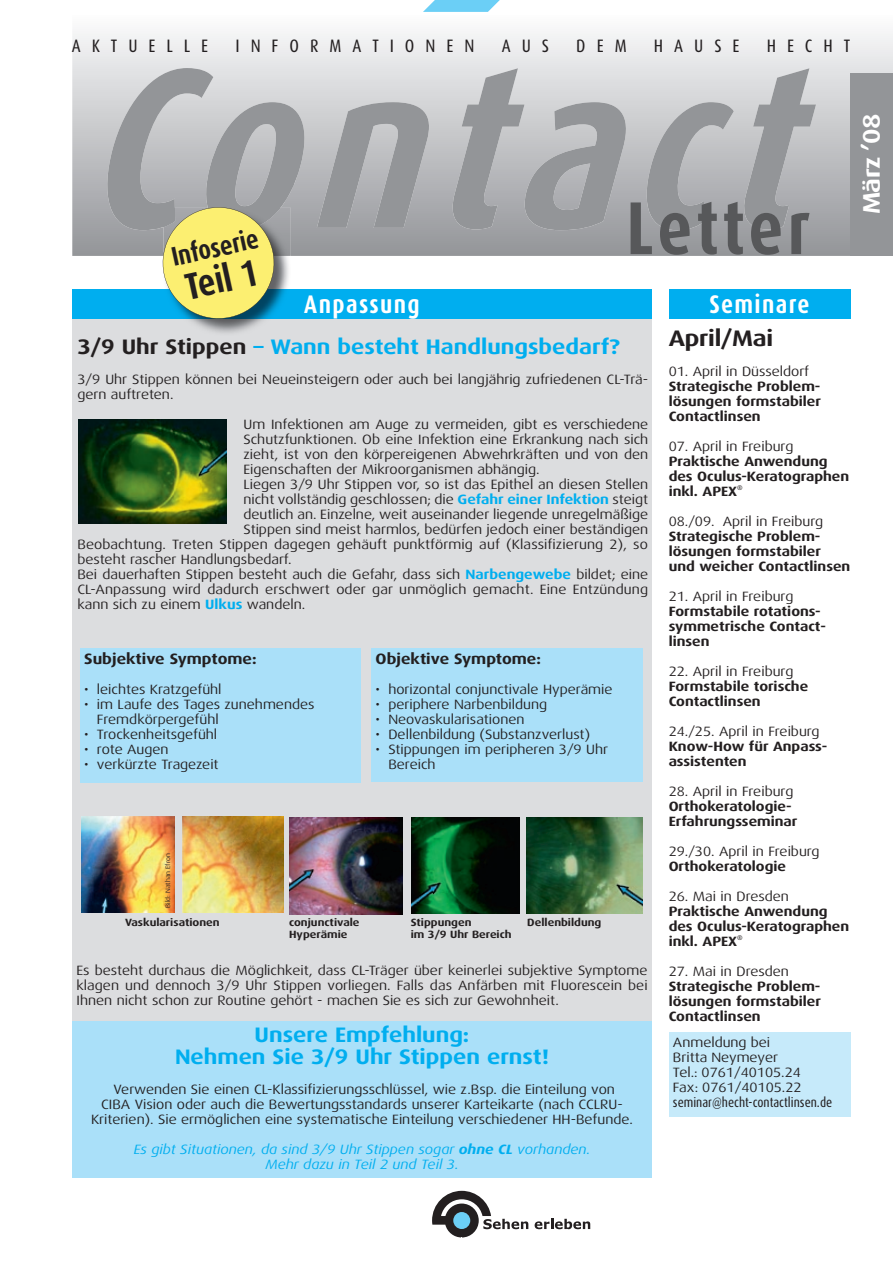
<style>
.page{position:relative;width:893px;height:1263px;background:#fff}
.page>*{position:absolute;margin:0;border:0;box-sizing:border-box;transform-origin:0 0}
.t1{font:700 75px "Dax Condensed";letter-spacing:.04em;color:#57585a}
.t2{font:700 37.5px "Dax Condensed";color:#231f20}
.t3{font:700 27px "Dax Condensed";color:#231f20}
.t4{font:700 25.5px "Dax Condensed";letter-spacing:.05em;color:#fff}
.t5{font:700 24px "Dax Wide";letter-spacing:-.03em;color:#fff}
.t6{font:700 22.5px "Dax Wide";letter-spacing:-.01em;color:#231f20}
.t7{font:700 21px/22.5px "Dax Wide";color:#00aeef;text-align:center}
.t8{font:18px "Dax Condensed";letter-spacing:.61em;color:#231f20}
.t9{font:700 15px "Dax Wide";color:#231f20}
.t10{font:13.5px/15px "Dax Wide";color:#231f20}
.t11{font:700 13.5px/15px "Dax Wide";color:#231f20}
.t12{font:italic 13.5px/15px "Dax Wide";color:#00aeef;text-align:center}
.t13{font:13.5px "Dax Condensed";color:#231f20}
.t14{font:700 10.5px/12px "Dax Wide";color:#231f20}
.t15{font:6.45px "Dax Wide";color:#231f20}
.s1{color:#231f20}
.s2{font-weight:700;color:#00aeef}
.s3{font-weight:700}
</style>
<div class="page">
<svg style="left:72px;top:33px;width:821px;height:223px"></svg>
<svg style="left:423px;top:0;width:77px;height:12px"></svg>
<svg style="left:432px;top:1191px;width:96px;height:47px"></svg>
<svg style="left:535px;top:1219px;width:55px;height:10px"></svg>
<svg style="left:101px;top:68px;width:715px;height:162px;background:#b1b3b6"></svg>
<div style="left:850px;top:73px;width:43px;height:183px;background:#939598"></div>
<div style="left:72px;top:289px;width:580px;height:30px;background:#00aeef"></div>
<div style="left:669px;top:290px;width:181px;height:29px;background:#00aeef"></div>
<div style="left:72px;top:319px;width:580px;height:859px;background:#dcdddf"></div>
<img style="left:78px;top:419px;width:148px;height:105px">
<img style="left:290px;top:817px;width:113px;height:97px">
<img style="left:411px;top:817px;width:108px;height:97px">
<img style="left:526px;top:817px;width:116px;height:96px">
<div style="left:669px;top:1032px;width:181px;height:85px;background:#c6eafa"></div>
<img style="left:197px;top:208px;width:94px;height:125px">
<svg style="left:157px;top:202px;width:122px;height:122px;background:#c8ce83"></svg>
<div style="left:80px;top:648px;width:281px;height:134px;background:#aae0f9"></div>
<div style="left:371px;top:648px;width:272px;height:134px;background:#aae0f9"></div>
<div style="left:72px;top:1021px;width:580px;height:157px;background:#aae0f9"></div>
<img style="left:82px;top:816px;width:93px;height:96px">
<img style="left:183px;top:816px;width:100px;height:96px">
<h3 class="t8" style="left:72px;top:36px;width:138px">AKTUELLE</h3>
<h3 class="t8" style="left:236px;top:36px;width:240px">INFORMATIONEN</h3>
<h3 class="t8" style="left:502px;top:36px;width:49px">AUS</h3>
<h3 class="t8" style="left:576px;top:36px;width:52px">DEM</h3>
<h3 class="t8" style="left:654px;top:36px;width:87px">HAUSE</h3>
<h3 class="t8" style="left:767px;top:36px;width:85px">HECHT</h3>
<h1 class="t1" style="left:626px;top:187px;width:186px">Letter</h1>
<h3 class="t3" style="left:169px;top:242px;width:90px;rotate:-12deg">Infoserie</h3>
<h2 class="t2" style="left:182px;top:267px;width:75px;rotate:-12deg">Teil 1</h2>
<h3 class="t4" style="left:304px;top:291px;width:117px">Anpassung</h3>
<h3 class="t4" style="left:709px;top:291px;width:101px">Seminare</h3>
<h3 class="t6" style="left:669px;top:325px;width:106px">April/Mai</h3>
<p class="t10" style="left:669px;top:364px;width:142px">01. April in Düsseldorf</p>
<p class="t11" style="left:669px;top:378px;width:154px;text-align:justify">Strategische Problem&shy;lösungen formstabiler Contactlinsen</p>
<p class="t10" style="left:669px;top:439px;width:126px">07. April in Freiburg</p>
<p class="t11" style="left:669px;top:453px;width:182px">Praktische Anwendung des Oculus-Keratographen inkl. APEX<sup>®</sup></p>
<p class="t10" style="left:669px;top:514px;width:156px">08./09. April in Freiburg</p>
<p class="t11" style="left:669px;top:528px;width:183px">Strategische Problem&shy;lösungen formstabiler und weicher Contactlinsen</p>
<p class="t10" style="left:669px;top:589px;width:126px">21. April in Freiburg</p>
<p class="t11" style="left:669px;top:603px;width:159px">Formstabile rotations&shy;symmetrische Contact&shy;linsen</p>
<p class="t10" style="left:669px;top:664px;width:126px">22. April in Freiburg</p>
<p class="t11" style="left:669px;top:678px;width:141px">Formstabile torische<br>Contactlinsen</p>
<p class="t10" style="left:669px;top:724px;width:152px">24./25. April in Freiburg</p>
<p class="t11" style="left:669px;top:738px;width:160px">Know-How für Anpass&shy;assistenten</p>
<p class="t10" style="left:669px;top:784px;width:126px">28. April in Freiburg</p>
<p class="t11" style="left:669px;top:798px;width:130px">Orthokeratologie-<br>Erfahrungsseminar</p>
<p class="t10" style="left:669px;top:844px;width:152px">29./30. April in Freiburg</p>
<p class="t11" style="left:669px;top:858px;width:119px">Orthokeratologie</p>
<p class="t10" style="left:669px;top:889px;width:122px">26. Mai in Dresden</p>
<p class="t11" style="left:669px;top:903px;width:182px">Praktische Anwendung des Oculus-Keratographen inkl. APEX<sup>®</sup></p>
<p class="t10" style="left:669px;top:964px;width:122px">27. Mai in Dresden</p>
<p class="t11" style="left:669px;top:978px;width:154px;text-align:justify">Strategische Problem&shy;lösungen formstabiler Contactlinsen</p>
<h3 class="t7" style="left:77px;top:335px;width:544px"><span class="s1">3/9 Uhr Stippen</span> – Wann besteht Handlungsbedarf?</h3>
<p class="t10" style="left:77px;top:372px;width:572px">3/9 Uhr Stippen können bei Neueinsteigern oder auch bei langjährig zufriedenen CL-Trä&shy;gern auftreten.</p>
<p class="t10" style="left:243px;top:417px;width:406px">Um Infektionen am Auge zu vermeiden, gibt es verschiedene</p>
<p class="t10" style="left:243px;top:432px;width:406px">Schutzfunktionen. Ob eine Infektion eine Erkrankung nach sich</p>
<p class="t10" style="left:243px;top:447px;width:406px">zieht, ist von den körpereigenen Abwehrkräften und von den</p>
<p class="t10" style="left:243px;top:462px;width:298px">Eigenschaften der Mikroorganismen abhängig.</p>
<p class="t10" style="left:243px;top:477px;width:406px">Liegen 3/9 Uhr Stippen vor, so ist das Epithel an diesen Stellen</p>
<p class="t10" style="left:243px;top:492px;width:406px">nicht vollständig geschlossen; die <span class="s2">Gefahr einer Infektion</span> steigt</p>
<p class="t10" style="left:243px;top:507px;width:406px">deutlich an. Einzelne, weit auseinander liegende unregelmäßige</p>
<p class="t10" style="left:243px;top:522px;width:406px">Stippen sind meist harmlos, bedürfen jedoch einer beständigen</p>
<p class="t10" style="left:77px;top:537px;width:572px">Beobachtung. Treten Stippen dagegen gehäuft punktförmig auf (Klassifizierung 2), so</p>
<p class="t10" style="left:77px;top:552px;width:216px">besteht rascher Handlungsbedarf.</p>
<p class="t10" style="left:77px;top:567px;width:572px">Bei dauerhaften Stippen besteht auch die Gefahr, dass sich <span class="s2">Narbengewebe</span> bildet; eine</p>
<p class="t10" style="left:77px;top:582px;width:572px">CL-Anpassung wird dadurch erschwert oder gar unmöglich gemacht. Eine Entzündung</p>
<p class="t10" style="left:77px;top:597px;width:229px">kann sich zu einem <span class="s2">Ulkus</span> wandeln.</p>
<p class="t9" style="left:84px;top:650px;width:174px">Subjektive Symptome:</p>
<p class="t10" style="left:84px;top:682px;width:139px">• leichtes Kratzgefühl</p>
<p class="t10" style="left:97px;top:697px;width:219px;text-indent:-13px">• im Laufe des Tages zunehmendes<br>Fremdkörpergefühl</p>
<p class="t10" style="left:84px;top:727px;width:135px">• Trockenheitsgefühl</p>
<p class="t10" style="left:84px;top:742px;width:86px">• rote Augen</p>
<p class="t10" style="left:84px;top:757px;width:136px">• verkürzte Tragezeit</p>
<p class="t9" style="left:376px;top:650px;width:167px">Objektive Symptome:</p>
<p class="t10" style="left:376px;top:682px;width:238px">• horizontal conjunctivale Hyperämie</p>
<p class="t10" style="left:376px;top:697px;width:173px">• periphere Narbenbildung</p>
<p class="t10" style="left:376px;top:712px;width:150px">• Neovaskularisationen</p>
<p class="t10" style="left:376px;top:727px;width:216px">• Dellenbildung (Substanzverlust)</p>
<p class="t10" style="left:388px;top:742px;width:221px;text-indent:-13px">• Stippungen im peripheren 3/9 Uhr<br>Bereich</p>
<p class="t15" style="left:164px;top:908px;width:56px;rotate:-90deg">Bild: Nathan Efron</p>
<p class="t14" style="left:125px;top:916px;width:96px">Vaskularisationen</p>
<p class="t14" style="left:289px;top:916px;width:72px">conjunctivale<br>Hyperämie</p>
<p class="t14" style="left:411px;top:916px;width:102px">Stippungen<br>im 3/9 Uhr Bereich</p>
<p class="t14" style="left:527px;top:916px;width:76px">Dellenbildung</p>
<p class="t10" style="left:77px;top:963px;width:573px;text-align:justify">Es besteht durchaus die Möglichkeit, dass CL-Träger über keinerlei subjektive Symptome klagen und dennoch 3/9 Uhr Stippen vorliegen. Falls das Anfärben mit Fluorescein bei Ihnen nicht schon zur Routine gehört - machen Sie es sich zur Gewohnheit.</p>
<h3 class="t7" style="left:175px;top:1023px;width:375px">Unsere Empfehlung:<br>Nehmen Sie 3/9 Uhr Stippen ernst!</h3>
<p class="t10" style="left:91px;top:1082px;width:543px;text-align:center">Verwenden Sie einen CL-Klassifizierungsschlüssel, wie z.Bsp. die Einteilung von<br>CIBA Vision oder auch die Bewertungsstandards unserer Karteikarte (nach CCLRU-<br>Kriterien). Sie ermöglichen eine systematische Einteilung verschiedener HH-Befunde.</p>
<p class="t12" style="left:134px;top:1142px;width:458px">Es gibt Situationen, da sind 3/9 Uhr Stippen sogar <span class="s3">ohne CL</span> vorhanden.<br>Mehr dazu in Teil 2 und Teil 3.</p>
<p class="t10" style="left:673px;top:1035px;width:130px">Anmeldung bei<br>Britta Neymeyer<br>Tel.: 0761/40105.24<br>Fax: 0761/40105.22</p>
<p class="t13" style="left:673px;top:1095px;width:161px">seminar@hecht-contactlinsen.de</p>
<h3 class="t5" style="left:858px;top:214px;width:102px;rotate:-90deg">März ’08</h3>
</div>
